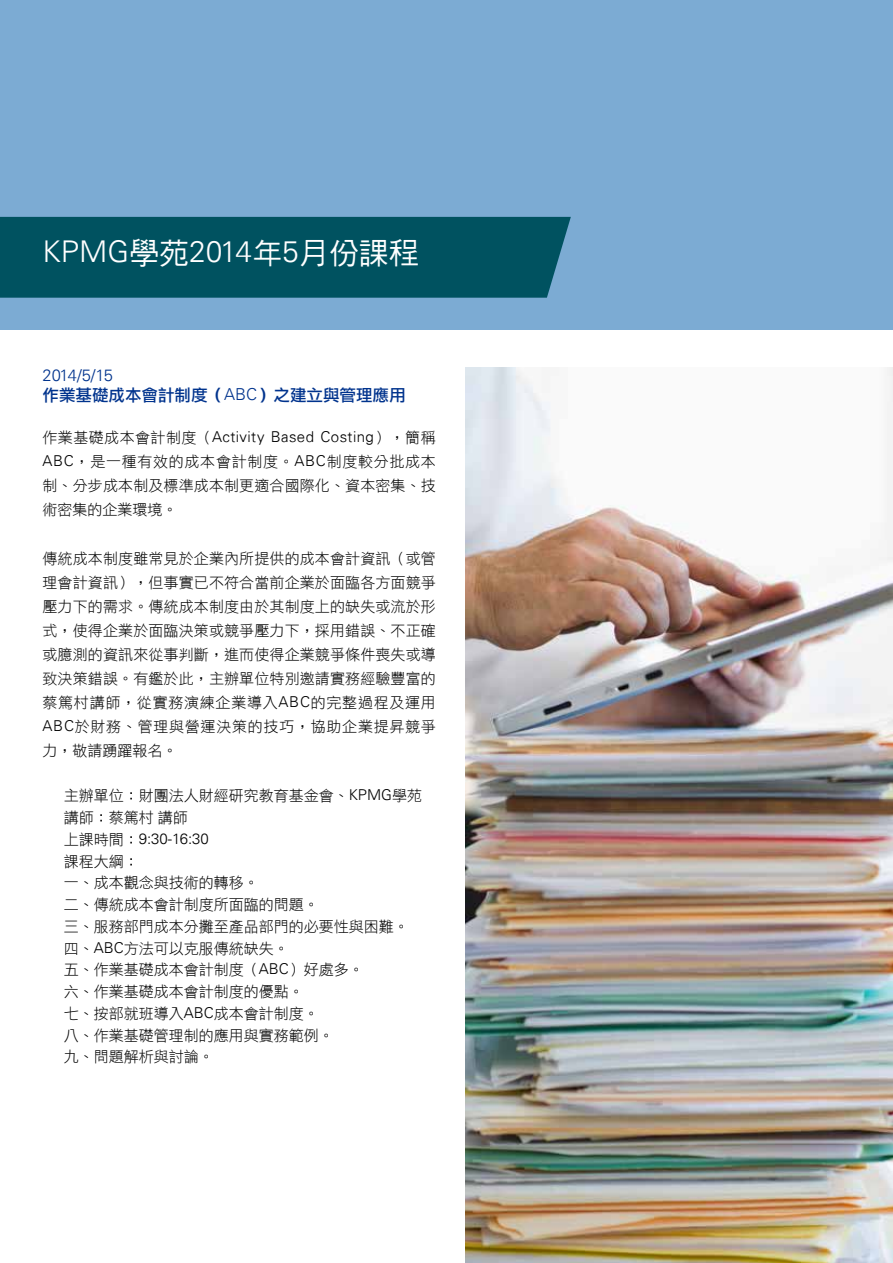
<style>
.page{position:relative;width:893px;height:1263px;background:#fff}
.page>*{position:absolute;margin:0;border:0;box-sizing:border-box;transform-origin:0 0}
.t1{font:300 30px "Univers 45";color:#fff}
.t2{font:16.5px "DF Li Hei Md WIN BF";color:#00338d}
.t3{font:300 16.5px "Univers 45";letter-spacing:-.05em;color:#00338d}
.t4{font:15px/24px "DF Hei Lt HK BF";color:#000;text-align:justify}
.t5{font:300 15px "Univers 45";letter-spacing:.03em;color:#000}
.s1{font-family:"DF Hei Md HK BF";font-weight:400}
.s2{font-family:"Univers 45";font-weight:300}
.s3{font-family:"DF Hei Lt HK BF";font-weight:400}
</style>
<div class="page">
<div style="left:0;top:0;width:893px;height:330px;background:#7cabd3"></div>
<div style="left:0;top:217px;width:571px;height:81px;background:#005260"></div>
<img style="left:466px;top:367px;width:427px;height:896px">
<h1 class="t1" style="left:43px;top:233px;width:378px">KPMG<span class="s1">學苑</span>2014<span class="s1">年</span>5<span class="s1">月份課程</span></h1>
<p class="t3" style="left:43px;top:365px;width:72px">2014/5/15</p>
<p class="t2" style="left:43px;top:387px;width:365px">作業基礎成本會計制度（<span class="s2">ABC</span>）之建立與管理應用</p>
<p class="t5" style="left:43px;top:428px;width:395px"><span class="s3">作業基礎成本會計制度（</span>Activity Based Costing<span class="s3">），簡稱</span></p>
<p class="t4" style="left:43px;top:450px;width:395px"><span class="s2">ABC</span>，是一種有效的成本會計制度。<span class="s2">ABC</span>制度較分批成本制、分步成本制及標準成本制更適合國際化、資本密集、技術密集的企業環境。</p>
<p class="t4" style="left:43px;top:546px;width:395px">傳統成本制度雖常見於企業內所提供的成本會計資訊（或管理會計資訊），但事實已不符合當前企業於面臨各方面競爭壓力下的需求。傳統成本制度由於其制度上的缺失或流於形式，使得企業於面臨決策或競爭壓力下，採用錯誤、不正確或臆測的資訊來從事判斷，進而使得企業競爭條件喪失或導致決策錯誤。有鑑於此，主辦單位特別邀請實務經驗豐富的蔡篤村講師，從實務演練企業導入<span class="s2">ABC</span>的完整過程及運用<span class="s2">ABC</span>於財務、管理與營運決策的技巧，協助企業提昇競爭力，敬請踴躍報名。</p>
<p class="t4" style="left:64px;top:785px;width:360px;line-height:21.8px">主辦單位：財團法人財經研究教育基金會、<span class="s2">KPMG</span>學苑講師：蔡篤村講師</p>
<p class="t5" style="left:64px;top:829px;width:147px"><span class="s3">上課時間：</span>9:30-16:30</p>
<p class="t4" style="left:64px;top:850px;width:347px;line-height:21.8px;text-align:left">課程大綱：<br>一、成本觀念與技術的轉移。<br>二、傳統成本會計制度所面臨的問題。<br>三、服務部門成本分攤至產品部門的必要性與困難。四、<span class="s2">ABC</span>方法可以克服傳統缺失。<br>五、作業基礎成本會計制度（<span class="s2">ABC</span>）好處多。<br>六、作業基礎成本會計制度的優點。<br>七、按部就班導入<span class="s2">ABC</span>成本會計制度。<br>八、作業基礎管理制的應用與實務範例。<br>九、問題解析與討論。</p>
</div>
